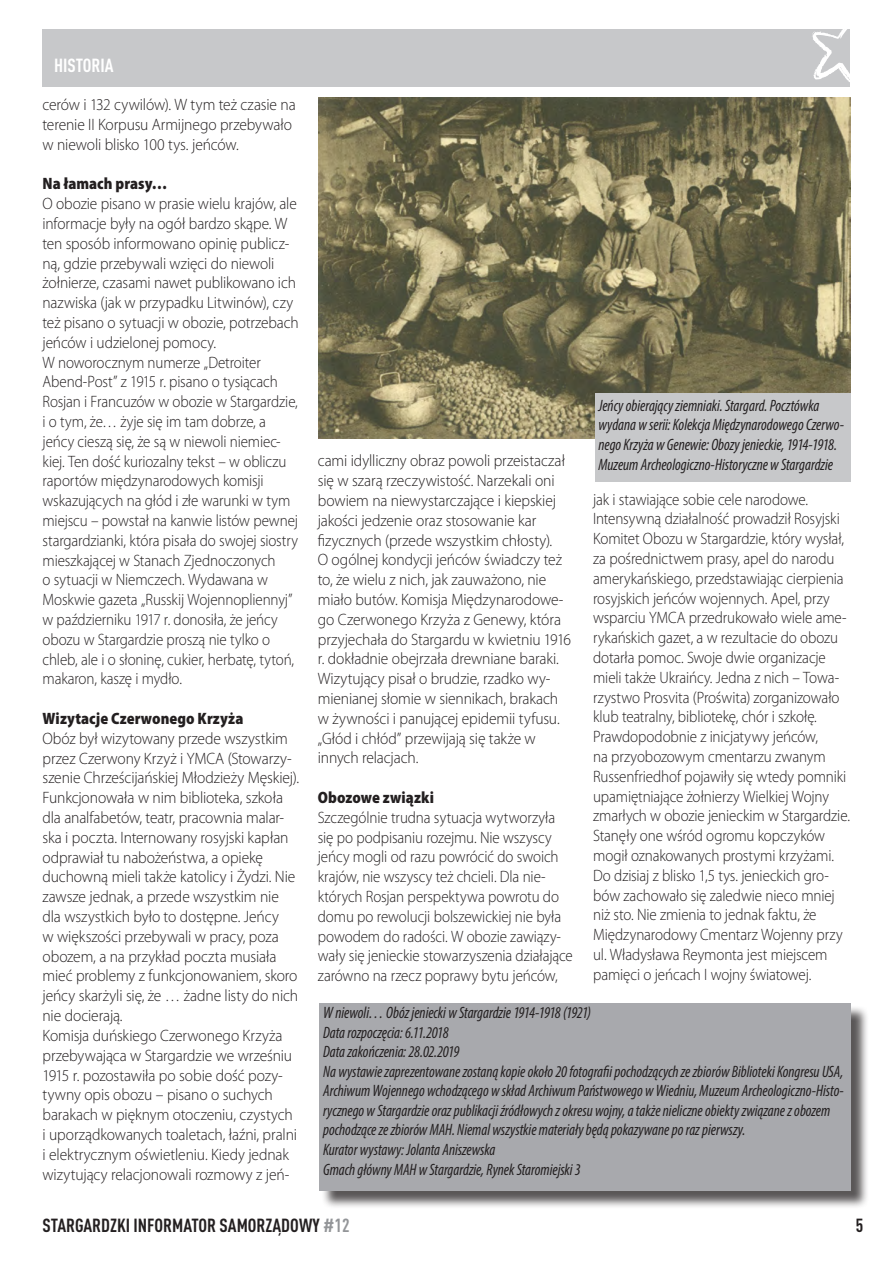
<style>
.page{position:relative;width:893px;height:1263px;background:#fff}
.page>*{position:absolute;margin:0;border:0;box-sizing:border-box;transform-origin:0 0}
.t1{font:700 condensed 18.75px "DIN Pro";color:#231f20}
.t2{font:700 condensed 18.75px "DIN Pro";color:#fff}
.t3{font:300 16.5px/19.8px "Myriad Pro";letter-spacing:-.005em;color:#231f20;scale:.91 1}
.t4{font:300 16.5px/19.8px "Myriad Pro";letter-spacing:-.005em;color:#231f20;scale:.94 1}
.t5{font:italic condensed 16.5px/19.5px "Myriad Pro";letter-spacing:-.005em;color:#231f20;scale:.94 1}
.t6{font:300 16.5px/19.8px "Myriad Pro";letter-spacing:-.005em;color:#231f20;scale:.93 1}
.t7{font:900 semi-condensed 16.5px "Myriad Pro";letter-spacing:.005em;color:#231f20;scale:.94 1}
.s1{color:#939598}
</style>
<div class="page">
<div style="left:43px;top:30px;width:807px;height:57px;background:#c7c8ca"></div>
<div style="left:321px;top:1005px;width:548px;height:205px;background:#231f20;opacity:.75"></div>
<div style="left:319px;top:1003px;width:531px;height:188px;background:#a8a9ad"></div>
<img style="left:319px;top:98px;width:531px;height:340px">
<div style="left:595px;top:393px;width:255px;height:89px;background:#c7c8ca"></div>
<svg style="left:812px;top:30px;width:38px;height:52px"></svg>
<p class="t2" style="left:54px;top:51px;width:61px">HISTORIA</p>
<p class="t4" style="left:43px;top:95px;width:271px">cerów i 132 cywilów). W tym też czasie na terenie II Korpusu Armijnego przebywało w niewoli blisko 100 tys. jeńców.</p>
<p class="t7" style="left:43px;top:175px;width:134px">Na łamach prasy…</p>
<p class="t6" style="left:43px;top:194px;width:277px">O obozie pisano w prasie wielu krajów, ale informacje były na ogół bardzo skąpe. W ten sposób informowano opinię publicz&shy;ną, gdzie przebywali wzięci do niewoli żołnierze, czasami nawet publikowano ich nazwiska (jak w przypadku Litwinów), czy też pisano o sytuacji w obozie, potrzebach jeńców i udzielonej pomocy.</p>
<p class="t3" style="left:43px;top:352px;width:282px">W noworocznym numerze „Detroiter Abend-Post” z 1915 r. pisano o tysiącach Rosjan i Francuzów w obozie w Stargardzie, i o tym, że… żyje się im tam dobrze, a jeńcy cieszą się, że są w niewoli niemiec&shy;kiej. Ten dość kuriozalny tekst – w obliczu raportów międzynarodowych komisji wskazujących na głód i złe warunki w tym miejscu – powstał na kanwie listów pewnej stargardzianki, która pisała do swojej siostry mieszkającej w Stanach Zjednoczonych<br>o sytuacji w Niemczech. Wydawana w Moskwie gazeta „Russkij Wojennopliennyj” w październiku 1917 r. donosiła, że jeńcy obozu w Stargardzie proszą nie tylko o chleb, ale i o słoninę, cukier, herbatę, tytoń, makaron, kaszę i mydło.</p>
<p class="t7" style="left:43px;top:709px;width:215px">Wizytacje Czerwonego Krzyża</p>
<p class="t4" style="left:43px;top:729px;width:275px">Obóz był wizytowany przede wszystkim przez Czerwony Krzyż i YMCA (Stowarzy&shy;szenie Chrześcijańskiej Młodzieży Męskiej).<br>Funkcjonowała w nim biblioteka, szkoła dla analfabetów, teatr, pracownia malar&shy;ska i poczta. Internowany rosyjski kapłan odprawiał tu nabożeństwa, a opiekę duchowną mieli także katolicy i Żydzi. Nie zawsze jednak, a przede wszystkim nie dla wszystkich było to dostępne. Jeńcy<br>w większości przebywali w pracy, poza obozem, a na przykład poczta musiała mieć problemy z funkcjonowaniem, skoro jeńcy skarżyli się, że … żadne listy do nich nie docierają.</p>
<p class="t4" style="left:43px;top:1026px;width:272px">Komisja duńskiego Czerwonego Krzyża przebywająca w Stargardzie we wrześniu 1915 r. pozostawiła po sobie dość pozy&shy;tywny opis obozu – pisano o suchych barakach w pięknym otoczeniu, czystych i uporządkowanych toaletach, łaźni, pralni i elektrycznym oświetleniu. Kiedy jednak wizytujący relacjonowali rozmowy z jeń-</p>
<p class="t5" style="left:598px;top:395px;width:263px">Jeńcy obierający ziemniaki. Stargard. Pocztówka wydana w serii: Kolekcja Międzynarodowego Czerwo&shy;nego Krzyża w Genewie: Obozy jenieckie, 1914-1918.<br>Muzeum Archeologiczno-Historyczne w Stargardzie</p>
<p class="t3" style="left:593px;top:489px;width:280px">jak i stawiające sobie cele narodowe.<br>Intensywną działalność prowadził Rosyjski Komitet Obozu w Stargardzie, który wysłał, za pośrednictwem prasy, apel do narodu amerykańskiego, przedstawiając cierpienia rosyjskich jeńców wojennych. Apel, przy wsparciu YMCA przedrukowało wiele ame&shy;rykańskich gazet, a w rezultacie do obozu dotarła pomoc. Swoje dwie organizacje mieli także Ukraińcy. Jedna z nich – Towa&shy;rzystwo Prosvita (Proświta) zorganizowało klub teatralny, bibliotekę, chór i szkołę.</p>
<p class="t3" style="left:593px;top:727px;width:284px">Prawdopodobnie z inicjatywy jeńców,<br>na przyobozowym cmentarzu zwanym Russenfriedhof pojawiły się wtedy pomniki upamiętniające żołnierzy Wielkiej Wojny zmarłych w obozie jenieckim w Stargardzie.<br>Stanęły one wśród ogromu kopczyków mogił oznakowanych prostymi krzyżami.<br>Do dzisiaj z blisko 1,5 tys. jenieckich gro&shy;bów zachowało się zaledwie nieco mniej niż sto. Nie zmienia to jednak faktu, że Międzynarodowy Cmentarz Wojenny przy ul. Władysława Reymonta jest miejscem pamięci o jeńcach I wojny światowej.</p>
<p class="t4" style="left:318px;top:451px;width:271px">cami idylliczny obraz powoli przeistaczał się w szarą rzeczywistość. Narzekali oni bowiem na niewystarczające i kiepskiej jakości jedzenie oraz stosowanie kar fizycznych (przede wszystkim chłosty).<br>O ogólnej kondycji jeńców świadczy też to, że wielu z nich, jak zauważono, nie miało butów. Komisja Międzynarodowe&shy;go Czerwonego Krzyża z Genewy, która przyjechała do Stargardu w kwietniu 1916 r. dokładnie obejrzała drewniane baraki.<br>Wizytujący pisał o brudzie, rzadko wy&shy;mienianej słomie w siennikach, brakach w żywności i panującej epidemii tyfusu. „Głód i chłód” przewijają się także w innych relacjach.</p>
<p class="t7" style="left:318px;top:788px;width:125px">Obozowe związki</p>
<p class="t3" style="left:318px;top:808px;width:282px">Szczególnie trudna sytuacja wytworzyła się po podpisaniu rozejmu. Nie wszyscy jeńcy mogli od razu powrócić do swoich krajów, nie wszyscy też chcieli. Dla nie&shy;których Rosjan perspektywa powrotu do domu po rewolucji bolszewickiej nie była powodem do radości. W obozie zawiązy&shy;wały się jenieckie stowarzyszenia działające zarówno na rzecz poprawy bytu jeńców,</p>
<p class="t5" style="left:323px;top:1003px;width:287px">W niewoli… Obóz jeniecki w Stargardzie 1914-1918 (1921)</p>
<p class="t5" style="left:323px;top:1022px;width:135px">Data rozpoczęcia: 6.11.2018</p>
<p class="t5" style="left:323px;top:1042px;width:147px">Data zakończenia: 28.02.2019</p>
<p class="t5" style="left:323px;top:1061px;width:555px">Na wystawie zaprezentowane zostaną kopie około 20 fotografii pochodzących ze zbiorów Biblioteki Kongresu USA, Archiwum Wojennego wchodzącego w skład Archiwum Państwowego w Wiedniu, Muzeum Archeologiczno-Histo&shy;rycznego w Stargardzie oraz publikacji źródłowych z okresu wojny, a także nieliczne obiekty związane z obozem pochodzące ze zbiorów MAH. Niemal wszystkie materiały będą pokazywane po raz pierwszy.</p>
<p class="t5" style="left:323px;top:1139px;width:185px">Kurator wystawy: Jolanta Aniszewska</p>
<p class="t5" style="left:323px;top:1159px;width:276px">Gmach główny MAH w Stargardzie, Rynek Staromiejski 3</p>
<p class="t1" style="left:43px;top:1211px;width:309px">STARGARDZKI INFORMATOR SAMORZĄDOWY <span class="s1">#12</span></p>
<p class="t1" style="left:856px;top:1211px;width:9px">5</p>
</div>
